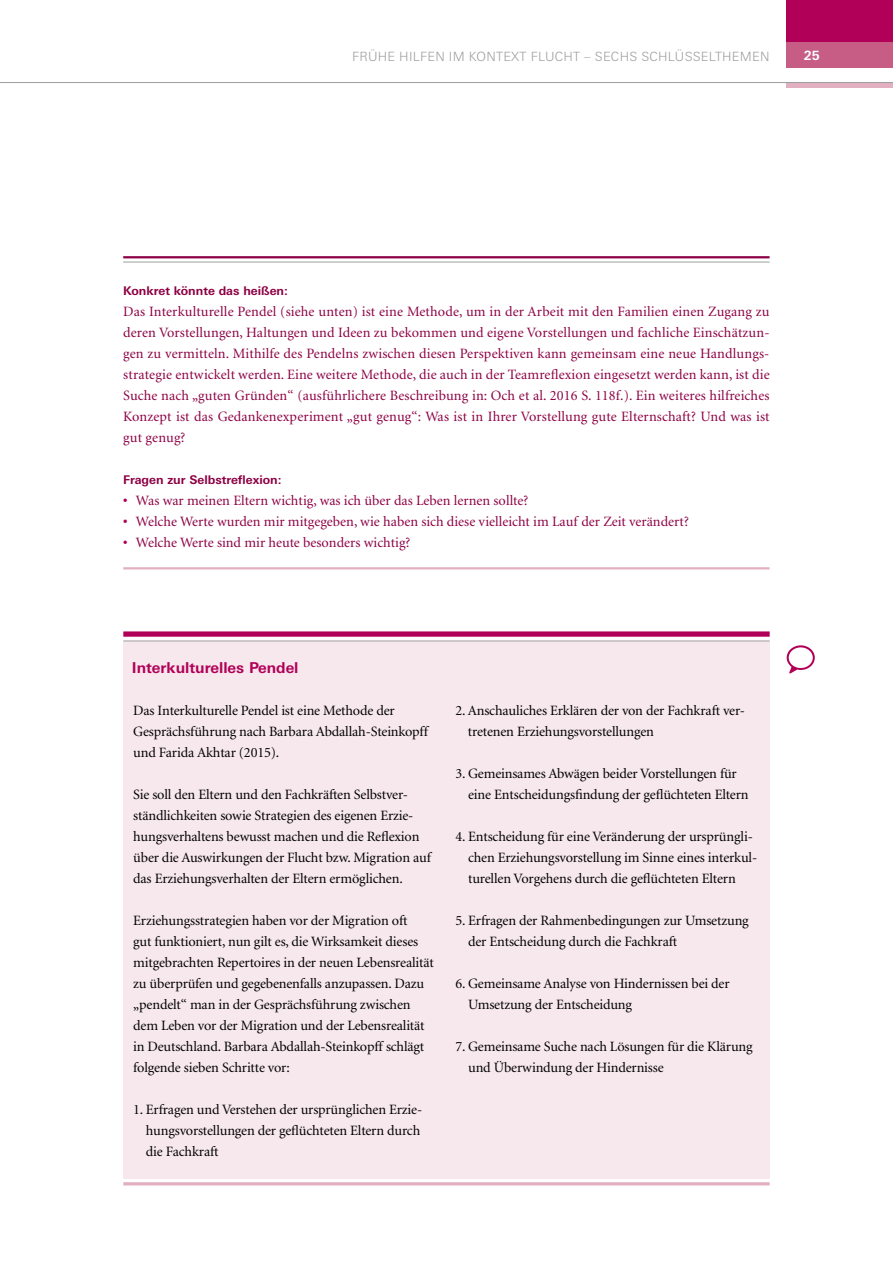
<style>
.page{position:relative;width:893px;height:1263px;background:#fff}
.page>*{position:absolute;margin:0;border:0;box-sizing:border-box;transform-origin:0 0}
.t1{font:700 15px "Linotype Univers Basic";color:#b10057}
.t2{font:14.25px/21px "Minion";letter-spacing:-.01em;color:#000}
.t3{font:14.25px/21px "Minion";color:#8d0044;text-align:justify}
.t4{font:300 12.75px "Linotype Univers Basic";letter-spacing:.02em;color:#9c9d9d}
.t5{font:700 12.75px "Linotype Univers Basic";color:#fff}
.t6{font:700 12px "Linotype Univers Basic";color:#8d0044}
.s1{font-family:"Minion LT";font-weight:700;color:#b10057}
</style>
<div class="page">
<div style="left:787px;top:0;width:106px;height:43px;background:#b10057"></div>
<div style="left:787px;top:43px;width:106px;height:25px;background:#c75d84"></div>
<div style="left:787px;top:82px;width:106px;height:5px;background:#e3b0c2"></div>
<hr style="left:0;top:82px;width:893px;height:1px;background:#9c9d9d">
<svg style="left:787px;top:645px;width:28px;height:29px"></svg>
<div style="left:123px;top:641px;width:647px;height:537px;background:#f7e8ee"></div>
<hr style="left:123px;top:641px;width:647px;height:1px;background:#9c9d9d">
<div style="left:123px;top:631px;width:647px;height:6px;background:#b10057"></div>
<hr style="left:123px;top:1182px;width:647px;height:3px;background:#e3b0c2">
<hr style="left:123px;top:262px;width:647px;height:1px;background:#9c9d9d">
<hr style="left:123px;top:256px;width:647px;height:2px;background:#8d0044">
<hr style="left:123px;top:567px;width:647px;height:2px;background:#e3b0c2">
<p class="t4" style="left:352px;top:49px;width:419px">FRÜHE HILFEN IM KONTEXT FLUCHT – SECHS SCHLÜSSELTHEMEN</p>
<p class="t5" style="left:804px;top:48px;width:18px">25</p>
<p class="t6" style="left:123px;top:283px;width:166px">Konkret könnte das heißen:</p>
<p class="t3" style="left:123px;top:301px;width:648px">Das Interkulturelle Pendel (siehe unten) ist eine Methode, um in der Arbeit mit den Familien einen Zugang zu deren Vorstellungen, Haltungen und Ideen zu bekommen und eigene Vorstellungen und fachliche Einschätzun&shy;gen zu vermitteln. Mithilfe des Pendelns zwischen diesen Perspektiven kann gemeinsam eine neue Handlungs&shy;strategie entwickelt werden. Eine weitere Methode, die auch in der Teamreflexion eingesetzt werden kann, ist die Suche nach „guten Gründen“ (ausführlichere Beschreibung in: Och et al. 2016 S. 118f.). Ein weiteres hilfreiches Konzept ist das Gedankenexperiment „gut genug“: Was ist in Ihrer Vorstellung gute Elternschaft? Und was ist gut genug?</p>
<p class="t6" style="left:123px;top:472px;width:160px">Fragen zur Selbstreflexion:</p>
<p class="t3" style="left:123px;top:490px;width:407px"><span class="s1">•</span> Was war meinen Eltern wichtig, was ich über das Leben lernen sollte?</p>
<p class="t3" style="left:123px;top:511px;width:567px"><span class="s1">•</span> Welche Werte wurden mir mitgegeben, wie haben sich diese vielleicht im Lauf der Zeit verändert?</p>
<p class="t3" style="left:123px;top:532px;width:289px"><span class="s1">•</span> Welche Werte sind mir heute besonders wichtig?</p>
<p class="t1" style="left:132px;top:658px;width:168px">Interkulturelles Pendel</p>
<p class="t2" style="left:133px;top:700px;width:296px">Das Interkulturelle Pendel ist eine Methode der<br>Gesprächsführung nach Barbara Abdallah-Steinkopff und Farida Akhtar (2015).</p>
<p class="t2" style="left:133px;top:784px;width:299px">Sie soll den Eltern und den Fachkräften Selbstver&shy;ständlichkeiten sowie Strategien des eigenen Erzie&shy;hungsverhaltens bewusst machen und die Reflexion über die Auswirkungen der Flucht bzw. Migration auf das Erziehungsverhalten der Eltern ermöglichen.</p>
<p class="t2" style="left:133px;top:910px;width:302px">Erziehungsstrategien haben vor der Migration oft<br>gut funktioniert, nun gilt es, die Wirksamkeit dieses mitgebrachten Repertoires in der neuen Lebensrealität zu überprüfen und gegebenenfalls anzupassen. Dazu „pendelt“ man in der Gesprächsführung zwischen dem Leben vor der Migration und der Lebensrealität in Deutschland. Barbara Abdallah-Steinkopff schlägt folgende sieben Schritte vor:</p>
<p class="t2" style="left:146px;top:1099px;width:278px;text-indent:-13px">1. Erfragen und Verstehen der ursprünglichen Erzie&shy;hungsvorstellungen der geflüchteten Eltern durch die Fachkraft</p>
<p class="t2" style="left:468px;top:700px;width:279px;text-indent:-12px">2. Anschauliches Erklären der von der Fachkraft ver&shy;tretenen Erziehungsvorstellungen</p>
<p class="t2" style="left:468px;top:763px;width:282px;text-indent:-13px">3. Gemeinsames Abwägen beider Vorstellungen für eine Entscheidungsfindung der geflüchteten Eltern</p>
<p class="t2" style="left:468px;top:826px;width:291px;text-indent:-13px">4. Entscheidung für eine Veränderung der ursprüngli&shy;chen Erziehungsvorstellung im Sinne eines interkul&shy;turellen Vorgehens durch die geflüchteten Eltern</p>
<p class="t2" style="left:468px;top:910px;width:282px;text-indent:-13px">5. Erfragen der Rahmenbedingungen zur Umsetzung der Entscheidung durch die Fachkraft</p>
<p class="t2" style="left:468px;top:973px;width:263px;text-indent:-13px">6. Gemeinsame Analyse von Hindernissen bei der<br>Umsetzung der Entscheidung</p>
<p class="t2" style="left:468px;top:1036px;width:286px;text-indent:-13px">7. Gemeinsame Suche nach Lösungen für die Klärung und Überwindung der Hindernisse</p>
</div>
